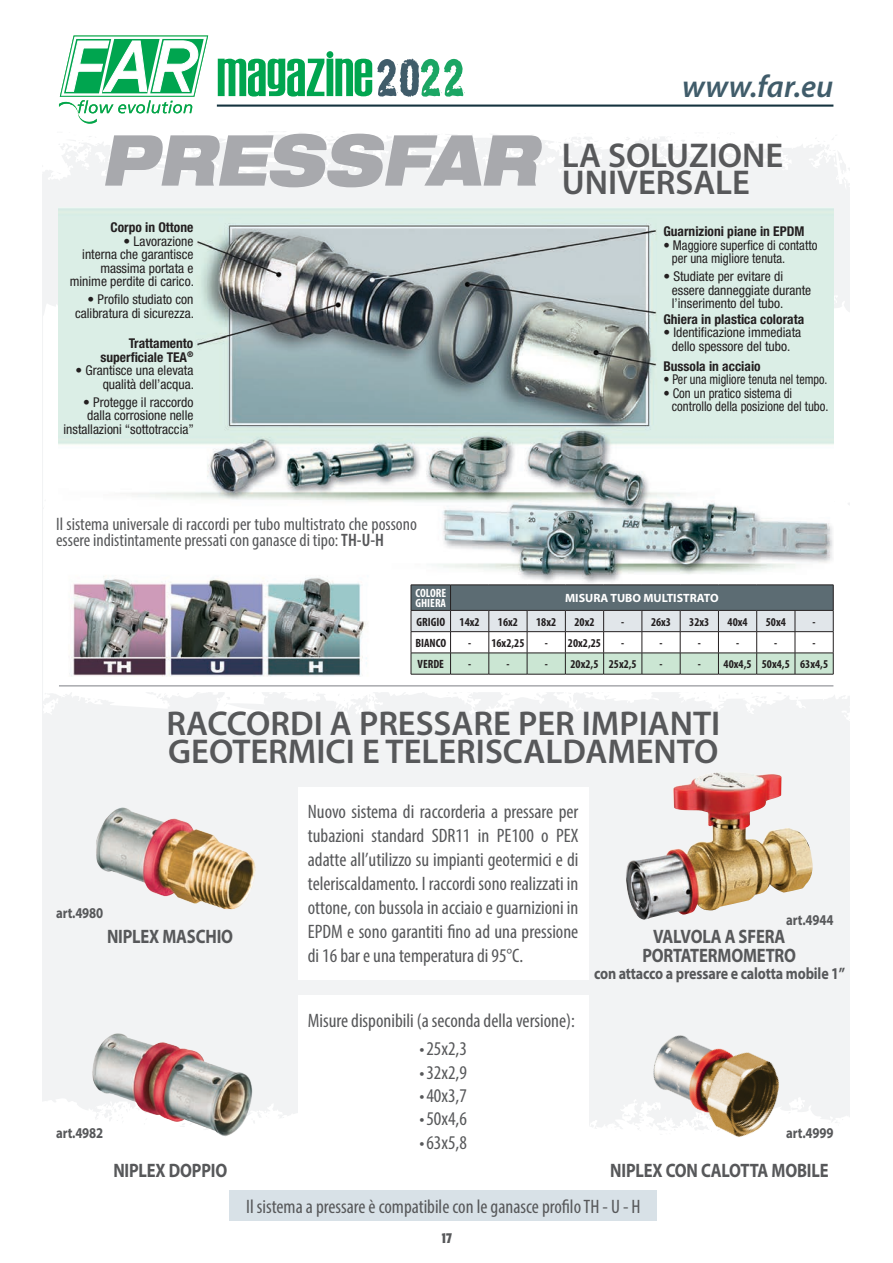
<style>
.page{position:relative;width:893px;height:1263px;background:#fff}
.page>*{position:absolute;margin:0;border:0;box-sizing:border-box;transform-origin:0 0}
.t1{font:italic 900 expanded 70.35px "Helvetica Neue LT Std";color:#a8a9ad;scale:.85 1}
.t2{font:54.75px "Establo";color:#00a54f}
.t3{font:600 34.5px "Myriad Pro";color:#57585a}
.t4{font:italic 600 31.5px "Myriad Pro";letter-spacing:.005em;color:#405c6a}
.t5{font:condensed 19.5px/24px "Myriad Pro";color:#57585a;text-align:justify}
.t6{font:700 19.5px/19.5px "Myriad Pro";letter-spacing:-.01em;color:#57585a;text-align:center;scale:.85 1}
.t7{font:condensed 18px/16.5px "Myriad Pro";color:#57585a}
.t8{font:700 16.5px "Myriad Pro";letter-spacing:-.01em;color:#57585a;scale:.85 1}
.t9{font:700 15px "Myriad Pro";letter-spacing:-.01em;color:#57585a;scale:.85 1}
.t10{font:700 condensed 15px "Formata";color:#57585a;scale:.85 1}
.t11{font:condensed 13.5px/13.5px "Helvetica Neue LT Std";color:#231f20;text-align:right}
.t12{font:700 condensed 13.5px "Helvetica Neue LT Std";color:#231f20}
.t13{font:condensed 13.5px/13.5px "Helvetica Neue LT Std";color:#231f20;scale:.94 1}
.t14{font:condensed 13.5px/13.5px "Helvetica Neue LT Std";color:#231f20;scale:.95 1}
.t15{font:condensed 13.5px "Helvetica Neue LT Std";color:#231f20;scale:.9 1}
.t16{font:700 condensed 12px "Myriad Pro";color:#231f20}
.t17{font:700 12px "Myriad Pro";color:#fff}
.t18{font:700 condensed 12px/10.5px "Myriad Pro";color:#fff}
.s1{font-weight:600}
</style>
<div class="page">
<div style="left:43px;top:0;width:807px;height:1263px;background:#f2f3f4"></div>
<svg style="left:273px;top:0;width:577px;height:173px;fill:#fff"></svg>
<div style="left:59px;top:1098px;width:791px;height:165px;background:#fff"></div>
<svg style="left:822px;top:1133px;width:4px;height:3px"></svg>
<svg style="left:833px;top:157px;width:3px;height:5px"></svg>
<svg style="left:625px;top:141px;width:56px;height:33px"></svg>
<svg style="left:417px;top:133px;width:7px;height:2px"></svg>
<svg style="left:287px;top:148px;width:57px;height:29px"></svg>
<svg style="left:278px;top:1129px;width:11px;height:9px"></svg>
<svg style="left:626px;top:1130px;width:3px;height:7px"></svg>
<svg style="left:673px;top:1143px;width:30px;height:2px"></svg>
<svg style="left:389px;top:142px;width:28px;height:23px"></svg>
<svg style="left:589px;top:1120px;width:21px;height:15px"></svg>
<svg style="left:509px;top:133px;width:94px;height:46px"></svg>
<svg style="left:836px;top:169px;width:14px;height:18px"></svg>
<svg style="left:832px;top:1113px;width:18px;height:26px"></svg>
<div style="left:42px;top:1097px;width:17px;height:166px;background:#fff"></div>
<svg style="left:42px;top:0;width:231px;height:184px"></svg>
<hr style="left:217px;top:105px;width:616px;height:2px;background:#15333f">
<svg style="left:377px;top:57px;width:88px;height:40px"></svg>
<svg style="left:43px;top:292px;width:807px;height:193px;fill:#fff"></svg>
<div style="left:298px;top:995px;width:291px;height:163px;background:#fff"></div>
<svg style="left:43px;top:485px;width:807px;height:236px;fill:#fff"></svg>
<svg style="left:43px;top:697px;width:17px;height:19px"></svg>
<img style="left:59px;top:208px;width:774px;height:468px">
<svg style="left:411px;top:585px;width:422px;height:89px"></svg>
<hr style="left:451px;top:653px;width:38px;height:1px;background:#231f20">
<hr style="left:489px;top:653px;width:38px;height:1px;background:#231f20">
<hr style="left:527px;top:653px;width:38px;height:1px;background:#231f20">
<hr style="left:565px;top:653px;width:39px;height:1px;background:#231f20">
<hr style="left:604px;top:653px;width:38px;height:1px;background:#231f20">
<hr style="left:642px;top:653px;width:38px;height:1px;background:#231f20">
<hr style="left:680px;top:653px;width:38px;height:1px;background:#231f20">
<hr style="left:718px;top:653px;width:39px;height:1px;background:#231f20">
<hr style="left:757px;top:653px;width:38px;height:1px;background:#231f20">
<hr style="left:795px;top:653px;width:38px;height:1px;background:#231f20">
<svg style="left:833px;top:585px;width:1px;height:89px"></svg>
<hr style="left:411px;top:674px;width:40px;height:1px;background:#231f20">
<hr style="left:451px;top:674px;width:38px;height:1px;background:#231f20">
<hr style="left:489px;top:674px;width:38px;height:1px;background:#231f20">
<hr style="left:527px;top:674px;width:38px;height:1px;background:#231f20">
<hr style="left:565px;top:674px;width:39px;height:1px;background:#231f20">
<hr style="left:604px;top:674px;width:38px;height:1px;background:#231f20">
<hr style="left:642px;top:674px;width:38px;height:1px;background:#231f20">
<hr style="left:680px;top:674px;width:38px;height:1px;background:#231f20">
<hr style="left:718px;top:674px;width:39px;height:1px;background:#231f20">
<hr style="left:757px;top:674px;width:38px;height:1px;background:#231f20">
<hr style="left:795px;top:674px;width:38px;height:1px;background:#231f20">
<img style="left:86px;top:1033px;width:177px;height:105px">
<img style="left:96px;top:807px;width:160px;height:103px">
<img style="left:643px;top:1035px;width:143px;height:108px">
<img style="left:626px;top:772px;width:187px;height:148px">
<div style="left:298px;top:787px;width:291px;height:193px;background:#fff"></div>
<div style="left:230px;top:1190px;width:427px;height:30px;background:#d8e1e7"></div>
<hr style="left:59px;top:685px;width:774px;height:2px;background:#a8a9ad">
<h2 class="t2" style="left:217px;top:47px;width:158px">MAGAZINE</h2>
<p class="t1" style="left:101px;top:114px;width:514px">PRESSFAR</p>
<p class="t12" style="left:111px;top:219px;width:84px">Corpo in Ottone</p>
<p class="t11" style="left:70px;top:234px;width:126px">• Lavorazione<br>interna che garantisce massima portata e minime perdite di carico.</p>
<p class="t11" style="left:75px;top:292px;width:120px">• Profilo studiato con calibratura di sicurezza.</p>
<p class="t12" style="left:129px;top:335px;width:66px">Trattamento</p>
<p class="t12" style="left:100px;top:349px;width:94px">superficiale TEA<sup>®</sup></p>
<p class="t11" style="left:76px;top:364px;width:120px">• Grantisce una elevata qualità dell’acqua.</p>
<p class="t11" style="left:63px;top:395px;width:132px">• Protegge il raccordo dalla corrosione nelle installazioni “sottotraccia”</p>
<h3 class="t4" style="left:682px;top:66px;width:153px">www.far.eu</h3>
<p class="t3" style="left:562px;top:133px;width:223px">LA SOLUZIONE</p>
<p class="t3" style="left:562px;top:160px;width:190px">UNIVERSALE</p>
<p class="t12" style="left:663px;top:223px;width:143px">Guarnizioni piane in EPDM</p>
<p class="t14" style="left:672px;top:238px;width:155px;text-indent:-9px">• Maggiore superfice di contatto per una migliore tenuta.</p>
<p class="t11" style="left:672px;top:270px;width:141px;text-align:left;text-indent:-9px">• Studiate per evitare di essere danneggiate durante l’inserimento del tubo.</p>
<p class="t12" style="left:663px;top:311px;width:142px">Ghiera in plastica colorata</p>
<p class="t11" style="left:663px;top:326px;width:139px;text-align:center">• Identificazione immediata dello spessore del tubo.</p>
<p class="t12" style="left:663px;top:358px;width:99px">Bussola in acciaio</p>
<p class="t15" style="left:663px;top:372px;width:184px">• Per una migliore tenuta nel tempo.</p>
<p class="t13" style="left:672px;top:386px;width:168px;text-indent:-9px">• Con un pratico sistema di controllo della posizione del tubo.</p>
<p class="t7" style="left:56px;top:515px;width:362px">Il sistema universale di raccordi per tubo multistrato che possono essere indistintamente pressati con ganasce di tipo: <span class="s1">TH-U-H</span></p>
<p class="t18" style="left:415px;top:587px;width:32px">COLORE<br>GHIERA</p>
<p class="t17" style="left:565px;top:590px;width:155px">MISURA TUBO MULTISTRATO</p>
<p class="t16" style="left:416px;top:614px;width:30px">GRIGIO</p>
<p class="t16" style="left:460px;top:614px;width:22px">14x2</p>
<p class="t16" style="left:498px;top:614px;width:22px">16x2</p>
<p class="t16" style="left:536px;top:614px;width:22px">18x2</p>
<p class="t16" style="left:574px;top:614px;width:22px">20x2</p>
<p class="t16" style="left:621px;top:614px;width:5px">-</p>
<p class="t16" style="left:651px;top:614px;width:22px">26x3</p>
<p class="t16" style="left:689px;top:614px;width:22px">32x3</p>
<p class="t16" style="left:727px;top:614px;width:22px">40x4</p>
<p class="t16" style="left:766px;top:614px;width:22px">50x4</p>
<p class="t16" style="left:813px;top:614px;width:5px">-</p>
<p class="t16" style="left:415px;top:635px;width:32px">BIANCO</p>
<p class="t16" style="left:468px;top:635px;width:5px">-</p>
<p class="t16" style="left:491px;top:635px;width:35px">16x2,25</p>
<p class="t16" style="left:545px;top:635px;width:5px">-</p>
<p class="t16" style="left:568px;top:635px;width:35px">20x2,25</p>
<p class="t16" style="left:621px;top:635px;width:5px">-</p>
<p class="t16" style="left:659px;top:635px;width:5px">-</p>
<p class="t16" style="left:698px;top:635px;width:5px">-</p>
<p class="t16" style="left:736px;top:635px;width:5px">-</p>
<p class="t16" style="left:774px;top:635px;width:5px">-</p>
<p class="t16" style="left:813px;top:635px;width:5px">-</p>
<p class="t16" style="left:418px;top:656px;width:28px">VERDE</p>
<p class="t16" style="left:468px;top:656px;width:5px">-</p>
<p class="t16" style="left:506px;top:656px;width:5px">-</p>
<p class="t16" style="left:545px;top:656px;width:5px">-</p>
<p class="t16" style="left:570px;top:656px;width:29px">20x2,5</p>
<p class="t16" style="left:609px;top:656px;width:29px">25x2,5</p>
<p class="t16" style="left:659px;top:656px;width:5px">-</p>
<p class="t16" style="left:698px;top:656px;width:5px">-</p>
<p class="t16" style="left:724px;top:656px;width:29px">40x4,5</p>
<p class="t16" style="left:762px;top:656px;width:29px">50x4,5</p>
<p class="t16" style="left:800px;top:656px;width:29px">63x4,5</p>
<p class="t3" style="left:166px;top:701px;width:556px">RACCORDI A PRESSARE PER IMPIANTI</p>
<p class="t3" style="left:168px;top:730px;width:552px">GEOTERMICI E TELERISCALDAMENTO</p>
<p class="t5" style="left:308px;top:799px;width:272px">Nuovo sistema di raccorderia a pressare per tubazioni standard SDR11 in PE100 o PEX adatte all’utilizzo su impianti geotermici e di teleriscaldamento. I raccordi sono realizzati in ottone, con bussola in acciaio e guarnizioni in EPDM e sono garantiti fino ad una pressione di 16 bar e una temperatura di 95°C.</p>
<p class="t9" style="left:56px;top:903px;width:57px">art.4980</p>
<p class="t9" style="left:786px;top:910px;width:57px">art.4944</p>
<p class="t6" style="left:107px;top:926px;width:150px">NIPLEX MASCHIO</p>
<p class="t6" style="left:642px;top:926px;width:182px">VALVOLA A SFERA<br>PORTATERMOMETRO</p>
<p class="t8" style="left:594px;top:962px;width:297px">con attacco a pressare e calotta mobile 1”</p>
<p class="t9" style="left:56px;top:1123px;width:57px">art.4982</p>
<p class="t6" style="left:113px;top:1160px;width:136px">NIPLEX DOPPIO</p>
<p class="t5" style="left:308px;top:1008px;width:269px">Misure disponibili (a seconda della versione):</p>
<p class="t5" style="left:419px;top:1036px;width:49px">• 25x2,3</p>
<p class="t5" style="left:419px;top:1060px;width:49px">• 32x2,9</p>
<p class="t5" style="left:419px;top:1083px;width:49px">• 40x3,7</p>
<p class="t5" style="left:419px;top:1107px;width:49px">• 50x4,6</p>
<p class="t5" style="left:419px;top:1130px;width:49px">• 63x5,8</p>
<p class="t9" style="left:786px;top:1123px;width:57px">art.4999</p>
<p class="t6" style="left:610px;top:1160px;width:258px">NIPLEX CON CALOTTA MOBILE</p>
<p class="t5" style="left:246px;top:1194px;width:396px">Il sistema a pressare è compatibile con le ganasce profilo TH - U - H</p>
<p class="t10" style="left:441px;top:1228px;width:15px">17</p>
</div>
